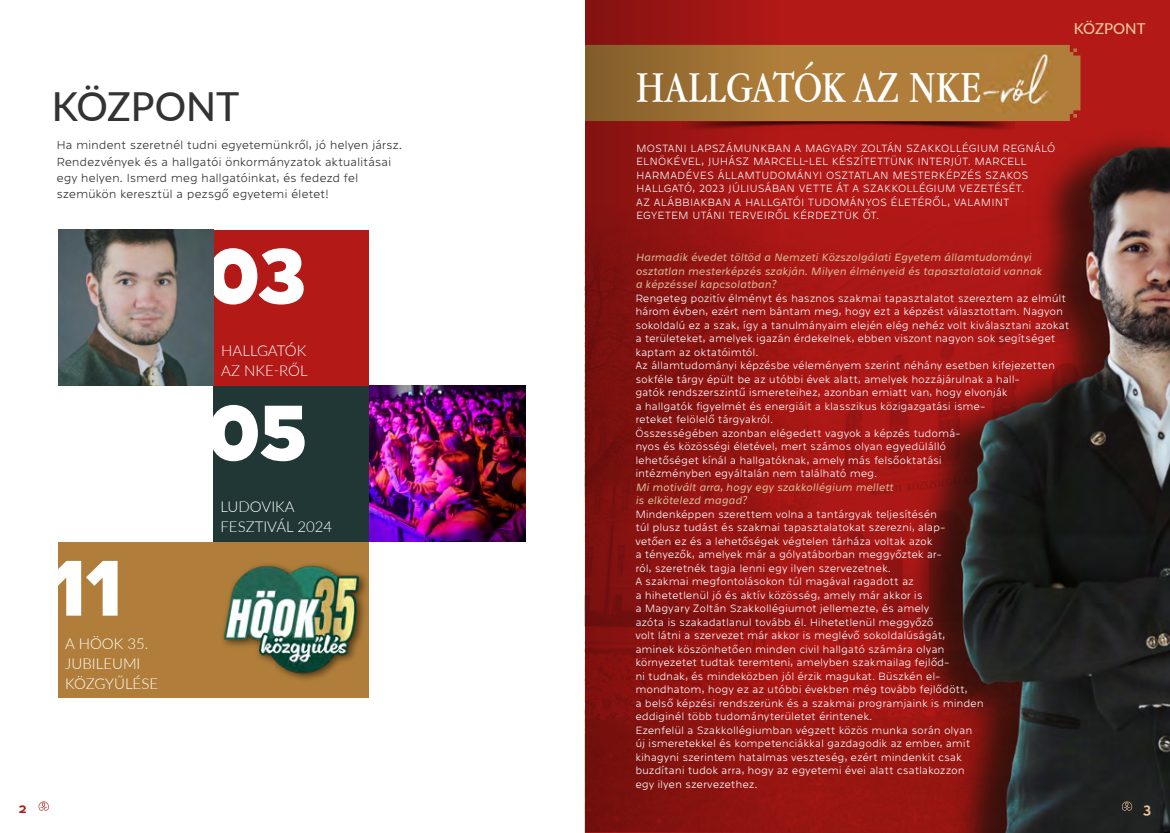
<style>
.page{position:relative;width:1170px;height:833px;background:#fff}
.page>*{position:absolute;margin:0;border:0;box-sizing:border-box;transform-origin:0 0}
.t1{font:800 80px "Westeinde Caption";color:#fff}
.t2{font:46.25px "Apple Garamond";color:#fff}
.t3{font:500 40px "Lato";color:#333}
.t4{font:300 15px/20px "Lato";color:#fff}
.t5{font:500 15px "Lato";color:#f0c69e}
.t6{font:15px "Westeinde Caption";color:#b21917}
.t7{font:15px "Westeinde Caption";color:#f0c69e}
.t8{font:100 12.5px/16.2px "Westeinde Caption";letter-spacing:-.025em;color:#333}
.t9{font:100 11.25px/13.5px "Westeinde Caption";letter-spacing:-.02em;color:#fff}
.t10{font:100 11.25px/13.5px "Westeinde Caption";letter-spacing:.015em;color:#fff}
.t11{font:italic 300 11.25px/13.5px "Westeinde Caption";letter-spacing:-.015em;color:#d7b693}
</style>
<div class="page">
<img style="left:585px;top:0;width:584px;height:833px">
<img style="left:915px;top:125px;width:254px;height:708px">
<img style="left:779px;top:121px;width:235px;height:9px">
<div style="left:779px;top:45px;width:301px;height:76px;background:#b07e3a"></div>
<img style="left:977px;top:52px;width:75px;height:60px">
<svg style="left:585px;top:1px;width:194px;height:831px;background:#8d1b13"></svg>
<div style="left:213px;top:230px;width:156px;height:156px;background:#b21917"></div>
<div style="left:57px;top:541px;width:156px;height:156px;background:#b07e3a"></div>
<div style="left:213px;top:386px;width:156px;height:155px;background:#213735"></div>
<img style="left:369px;top:386px;width:156px;height:155px">
<img style="left:58px;top:230px;width:155px;height:156px">
<img style="left:213px;top:541px;width:156px;height:156px">
<svg style="left:38px;top:801px;width:11px;height:10px"></svg>
<svg style="left:1120px;top:801px;width:13px;height:10px"></svg>
<h3 class="t3" style="left:52px;top:78px;width:189px">KÖZPONT</h3>
<p class="t8" style="left:56px;top:136px;width:347px">Ha mindent szeretnél tudni egyetemünkről, jó helyen jársz.<br>Rendezvények és a hallgatói önkormányzatok aktualitásai egy helyen. Ismerd meg hallgatóinkat, és fedezd fel szemükön keresztül a pezsgő egyetemi életet!</p>
<h1 class="t1" style="left:205px;top:208px;width:103px">03</h1>
<h3 class="t4" style="left:221px;top:340px;width:88px">HALLGATÓK<br>AZ NKE-RŐL</h3>
<h1 class="t1" style="left:205px;top:365px;width:105px">05</h1>
<h1 class="t1" style="left:49px;top:520px;width:78px">11</h1>
<h3 class="t4" style="left:65px;top:633px;width:94px">A HÖOK 35.<br>JUBILEUMI<br>KÖZGYŰLÉSE</h3>
<h3 class="t4" style="left:220px;top:496px;width:113px">LUDOVIKA<br>FESZTIVÁL 2024</h3>
<h3 class="t6" style="left:19px;top:796px;width:10px">2</h3>
<h3 class="t5" style="left:1073px;top:18px;width:73px">KÖZPONT</h3>
<h2 class="t2" style="left:636px;top:59px;width:347px">HALLGATÓK AZ NKE</h2>
<p class="t10" style="left:636px;top:140px;width:420px">MOSTANI LAPSZÁMUNKBAN A MAGYARY ZOLTÁN SZAKKOLLÉGIUM REGNÁLÓ ELNÖKÉVEL, JUHÁSZ MARCELL-LEL KÉSZÍTETTÜNK INTERJÚT. MARCELL HARMADÉVES ÁLLAMTUDOMÁNYI OSZTATLAN MESTERKÉPZÉS SZAKOS HALLGATÓ, 2023 JÚLIUSÁBAN VETTE ÁT A SZAKKOLLÉGIUM VEZETÉSÉT.<br>AZ ALÁBBIAKBAN A HALLGATÓI TUDOMÁNYOS ÉLETÉRŐL, VALAMINT EGYETEM UTÁNI TERVEIRŐL KÉRDEZTÜK ŐT.</p>
<p class="t11" style="left:635px;top:249px;width:408px">Harmadik évedet töltöd a Nemzeti Közszolgálati Egyetem államtudományi osztatlan mesterképzés szakján. Milyen élményeid és tapasztalataid vannak a képzéssel kapcsolatban?</p>
<p class="t9" style="left:635px;top:290px;width:435px">Rengeteg pozitív élményt és hasznos szakmai tapasztalatot szereztem az elmúlt három évben, ezért nem bántam meg, hogy ezt a képzést választottam. Nagyon sokoldalú ez a szak, így a tanulmányaim elején elég nehéz volt kiválasztani azokat a területeket, amelyek igazán érdekelnek, ebben viszont nagyon sok segítséget kaptam az oktatóimtól.<br>Az államtudományi képzésbe véleményem szerint néhány esetben kifejezetten sokféle tárgy épült be az utóbbi évek alatt, amelyek hozzájárulnak a hall-<br>gatók rendszerszintű ismereteihez, azonban emiatt van, hogy elvonják<br>a hallgatók figyelmét és energiáit a klasszikus közigazgatási isme-<br>reteket felölelő tárgyakról.<br>Összességében azonban elégedett vagyok a képzés tudomá-<br>nyos és közösségi életével, mert számos olyan egyedülálló<br>lehetőséget kínál a hallgatóknak, amely más felsőoktatási<br>intézményben egyáltalán nem található meg.</p>
<p class="t11" style="left:635px;top:479px;width:259px">Mi motivált arra, hogy egy szakkollégium mellett is elkötelezd magad?</p>
<p class="t9" style="left:635px;top:506px;width:350px">Mindenképpen szerettem volna a tantárgyak teljesítésén<br>túl plusz tudást és szakmai tapasztalatokat szerezni, alap&shy;vetően ez és a lehetőségek végtelen tárháza voltak azok<br>a tényezők, amelyek már a gólyatáborban meggyőztek ar-<br>ról, szeretnék tagja lenni egy ilyen szervezetnek.<br>A szakmai megfontolásokon túl magával ragadott az<br>a hihetetlenül jó és aktív közösség, amely már akkor is<br>a Magyary Zoltán Szakkollégiumot jellemezte, és amely<br>azóta is szakadatlanul tovább él. Hihetetlenül meggyőző<br>volt látni a szervezet már akkor is meglévő sokoldalúságát, aminek köszönhetően minden civil hallgató számára olyan környezetet tudtak teremteni, amelyben szakmailag fejlőd-<br>ni tudnak, és mindeközben jól érzik magukat. Büszkén el&shy;mondhatom, hogy ez az utóbbi években még tovább fejlődött,<br>a belső képzési rendszerünk és a szakmai programjaink is minden eddiginél több tudományterületet érintenek.<br>Ezenfelül a Szakkollégiumban végzett közös munka során olyan új ismeretekkel és kompetenciákkal gazdagodik az ember, amit kihagyni szerintem hatalmas veszteség, ezért mindenkit csak buzdítani tudok arra, hogy az egyetemi évei alatt csatlakozzon egy ilyen szervezethez.</p>
<h3 class="t7" style="left:1143px;top:796px;width:10px">3</h3>
</div>
